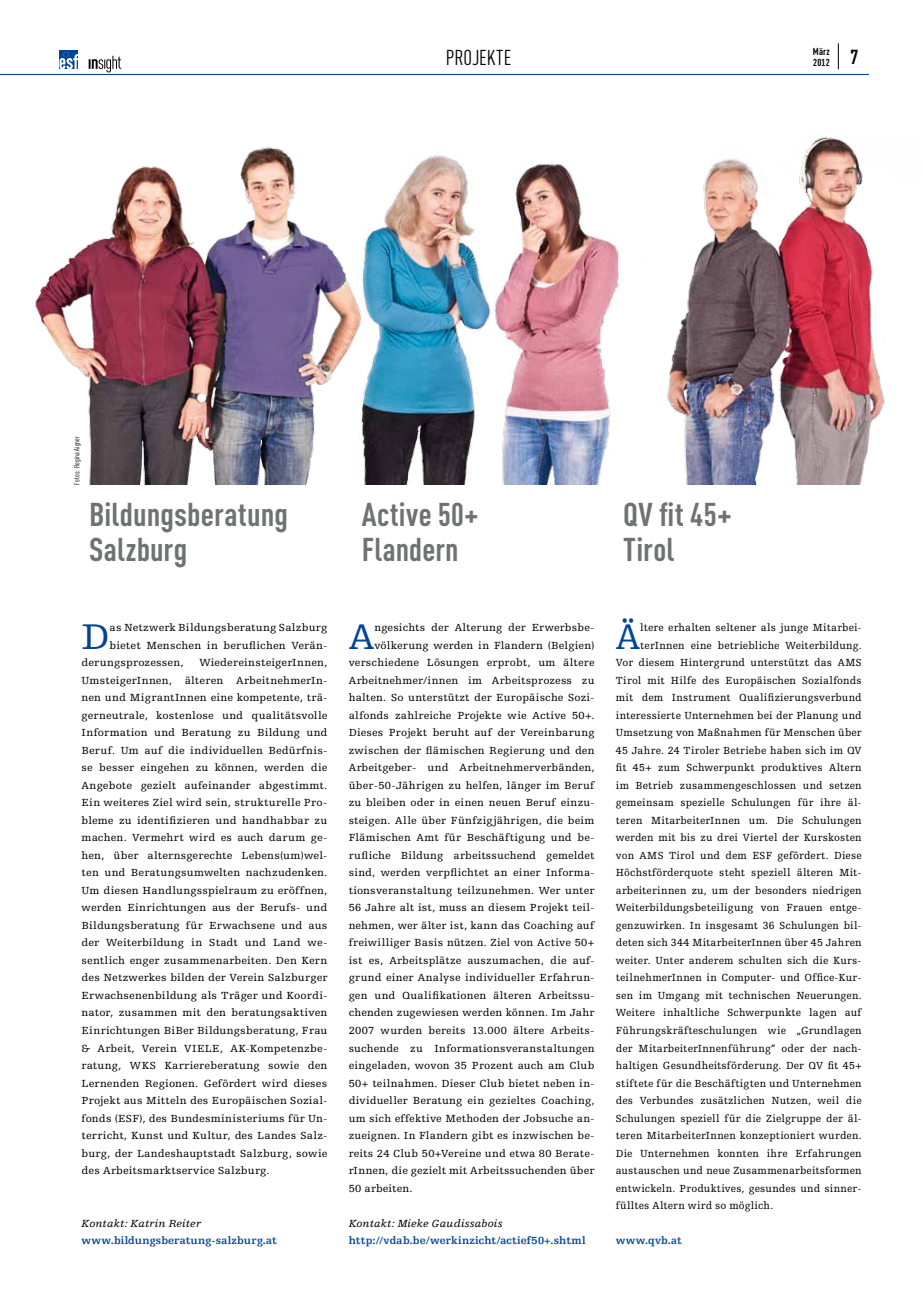
<style>
.page{position:relative;width:922px;height:1312px;background:#fff}
.page>*{position:absolute;margin:0;border:0;box-sizing:border-box;transform-origin:0 0}
.t1{font:37.75px "Egyptienne FLT Std";color:#004494}
.t2{font:700 32.5px/35px "CADIN Condensed";letter-spacing:.005em;color:#707172}
.t3{font:21.25px "CADIN Condensed";color:#000}
.t4{font:10.88px/17.5px "Egyptienne FLT Std";letter-spacing:.015em;color:#000;text-align:justify}
.t5{font:700 10.88px "Egyptienne FLT Std";letter-spacing:.01em;color:#004494}
.t6{font:italic 10.88px "Egyptienne F";letter-spacing:.01em;color:#000}
.t7{font:700 10px "CADIN Condensed";letter-spacing:.02em;color:#000}
.t8{font:7.5px "CADIN Condensed";color:#000}
</style>
<div class="page">
<hr style="left:0;top:74px;width:868px;height:1px;background:#004494">
<img style="left:5px;top:50px;width:383px;height:434px">
<img style="left:599px;top:43px;width:286px;height:441px">
<img style="left:308px;top:106px;width:339px;height:378px">
<p class="t7" style="left:812px;top:45px;width:18px">März</p>
<h3 class="t3" style="left:446px;top:45px;width:59px">PROJEKTE</h3>
<p class="t7" style="left:812px;top:56px;width:47px">2012 <sup>7</sup></p>
<p class="t8" style="left:72px;top:484px;width:50px;rotate:-90deg">Fotos: Regina Aigner</p>
<h2 class="t2" style="left:89px;top:496px;width:200px">Bildungsberatung<br>Salzburg</h2>
<h1 class="t1" style="left:81px;top:615px;width:30px">D</h1>
<p class="t4" style="left:110px;top:619px;width:219px">as Netzwerk Bildungsberatung Salzburg</p>
<p class="t4" style="left:110px;top:636px;width:219px">bietet Menschen in beruflichen Verän-</p>
<p class="t4" style="left:81px;top:654px;width:103px">derungsprozessen,</p>
<p class="t4" style="left:81px;top:654px;width:247px;text-indent:118px">WiedereinsteigerInnen, UmsteigerInnen, älteren ArbeitnehmerIn&shy;nen und MigrantInnen eine kompetente, trä&shy;gerneutrale, kostenlose und qualitätsvolle Information und Beratung zu Bildung und Beruf. Um auf die individuellen Bedürfnis&shy;se besser eingehen zu können, werden die Angebote gezielt aufeinander abgestimmt.<br>Ein weiteres Ziel wird sein, strukturelle Pro&shy;bleme zu identifizieren und handhabbar zu machen. Vermehrt wird es auch darum ge&shy;hen, über alternsgerechte Lebens(um)wel&shy;ten und Beratungsumwelten nachzudenken.<br>Um diesen Handlungsspielraum zu eröffnen, werden Einrichtungen aus der Berufs- und Bildungsberatung für Erwachsene und aus der Weiterbildung in Stadt und Land we&shy;sentlich enger zusammenarbeiten. Den Kern des Netzwerkes bilden der Verein Salzburger Erwachsenenbildung als Träger und Koordi&shy;nator, zusammen mit den beratungsaktiven Einrichtungen BiBer Bildungsberatung, Frau &amp; Arbeit, Verein VIELE, AK-Kompetenzbe&shy;ratung, WKS Karriereberatung sowie den Lernenden Regionen. Gefördert wird dieses Projekt aus Mitteln des Europäischen Sozial&shy;fonds (ESF), des Bundesministeriums für Un&shy;terricht, Kunst und Kultur, des Landes Salz&shy;burg, der Landeshauptstadt Salzburg, sowie des Arbeitsmarktservice Salzburg.</p>
<p class="t6" style="left:81px;top:1216px;width:121px">Kontakt: Katrin Reiter</p>
<p class="t5" style="left:81px;top:1234px;width:197px">www.bildungsberatung-salzburg.at</p>
<h2 class="t2" style="left:361px;top:496px;width:119px">Active 50+<br>Flandern</h2>
<h2 class="t2" style="left:623px;top:496px;width:110px">QV fit 45+<br>Tirol</h2>
<h1 class="t1" style="left:348px;top:615px;width:27px">A</h1>
<p class="t4" style="left:374px;top:619px;width:222px">ngesichts der Alterung der Erwerbsbe-</p>
<p class="t4" style="left:374px;top:636px;width:221px">völkerung werden in Flandern (Belgien)</p>
<p class="t4" style="left:348px;top:654px;width:247px">verschiedene Lösungen erprobt, um ältere</p>
<p class="t4" style="left:348px;top:671px;width:247px">Arbeitnehmer/innen im Arbeitsprozess zu</p>
<p class="t4" style="left:348px;top:689px;width:247px">halten. So unterstützt der Europäische Sozi-</p>
<p class="t4" style="left:348px;top:706px;width:247px">alfonds zahlreiche Projekte wie Active 50+.</p>
<p class="t4" style="left:348px;top:724px;width:247px">Dieses Projekt beruht auf der Vereinbarung</p>
<p class="t4" style="left:348px;top:741px;width:247px">zwischen der flämischen Regierung und den</p>
<p class="t4" style="left:348px;top:759px;width:247px">Arbeitgeber- und Arbeitnehmerverbänden,</p>
<p class="t4" style="left:348px;top:776px;width:247px">über-50-Jährigen zu helfen, länger im Beruf</p>
<p class="t4" style="left:348px;top:794px;width:247px">zu bleiben oder in einen neuen Beruf einzu-</p>
<p class="t4" style="left:348px;top:811px;width:247px">steigen. Alle über Fünfzigjährigen, die beim</p>
<p class="t4" style="left:348px;top:829px;width:247px">Flämischen Amt für Beschäftigung und be-</p>
<p class="t4" style="left:348px;top:846px;width:247px">rufliche Bildung arbeitssuchend gemeldet</p>
<p class="t4" style="left:348px;top:864px;width:247px">sind, werden verpflichtet an einer Informa-</p>
<p class="t4" style="left:348px;top:881px;width:247px">tionsveranstaltung teilzunehmen. Wer unter</p>
<p class="t4" style="left:348px;top:899px;width:247px">56 Jahre alt ist, muss an diesem Projekt teil-</p>
<p class="t4" style="left:348px;top:916px;width:247px">nehmen, wer älter ist, kann das Coaching auf</p>
<p class="t4" style="left:348px;top:934px;width:247px">freiwilliger Basis nützen. Ziel von Active 50+</p>
<p class="t4" style="left:348px;top:951px;width:247px">ist es, Arbeitsplätze auszumachen, die auf-</p>
<p class="t4" style="left:348px;top:969px;width:247px">grund einer Analyse individueller Erfahrun-</p>
<p class="t4" style="left:348px;top:986px;width:247px">gen und Qualifikationen älteren Arbeitssu-</p>
<p class="t4" style="left:348px;top:1004px;width:247px">chenden zugewiesen werden können. Im Jahr</p>
<p class="t4" style="left:348px;top:1021px;width:247px">2007 wurden bereits 13.000 ältere Arbeits-</p>
<p class="t4" style="left:348px;top:1039px;width:247px">suchende zu Informationsveranstaltungen</p>
<p class="t4" style="left:348px;top:1056px;width:247px">eingeladen, wovon 35 Prozent auch am Club</p>
<p class="t4" style="left:348px;top:1074px;width:247px">50+ teilnahmen. Dieser Club bietet neben in-</p>
<p class="t4" style="left:348px;top:1091px;width:247px">dividueller Beratung ein gezieltes Coaching,</p>
<p class="t4" style="left:348px;top:1109px;width:247px">um sich effektive Methoden der Jobsuche an-</p>
<p class="t4" style="left:348px;top:1126px;width:247px">zueignen. In Flandern gibt es inzwischen be-</p>
<p class="t4" style="left:348px;top:1144px;width:247px">reits 24 Club 50+Vereine und etwa 80 Berate-</p>
<p class="t4" style="left:348px;top:1161px;width:247px">rInnen, die gezielt mit Arbeitssuchenden über</p>
<p class="t4" style="left:348px;top:1179px;width:65px">50 arbeiten.</p>
<p class="t6" style="left:348px;top:1216px;width:155px">Kontakt: Mieke Gaudissabois</p>
<p class="t5" style="left:348px;top:1234px;width:238px">http://vdab.be/werkinzicht/actief50+.shtml</p>
<h1 class="t1" style="left:615px;top:615px;width:26px">Ä</h1>
<p class="t4" style="left:640px;top:619px;width:223px">ltere erhalten seltener als junge Mitarbei-</p>
<p class="t4" style="left:640px;top:636px;width:223px">terInnen eine betriebliche Weiterbildung.</p>
<p class="t4" style="left:615px;top:654px;width:247px">Vor diesem Hintergrund unterstützt das AMS</p>
<p class="t4" style="left:615px;top:671px;width:247px">Tirol mit Hilfe des Europäischen Sozialfonds</p>
<p class="t4" style="left:615px;top:689px;width:247px">mit dem Instrument Qualifizierungsverbund</p>
<p class="t4" style="left:615px;top:706px;width:247px">interessierte Unternehmen bei der Planung und</p>
<p class="t4" style="left:615px;top:724px;width:247px">Umsetzung von Maßnahmen für Menschen über</p>
<p class="t4" style="left:615px;top:741px;width:247px">45 Jahre. 24 Tiroler Betriebe haben sich im QV</p>
<p class="t4" style="left:615px;top:759px;width:247px">fit 45+ zum Schwerpunkt produktives Altern</p>
<p class="t4" style="left:615px;top:776px;width:247px">im Betrieb zusammengeschlossen und setzen</p>
<p class="t4" style="left:615px;top:794px;width:247px">gemeinsam spezielle Schulungen für ihre äl-</p>
<p class="t4" style="left:615px;top:811px;width:247px">teren MitarbeiterInnen um. Die Schulungen</p>
<p class="t4" style="left:615px;top:829px;width:247px">werden mit bis zu drei Viertel der Kurskosten</p>
<p class="t4" style="left:615px;top:846px;width:247px">von AMS Tirol und dem ESF gefördert. Diese</p>
<p class="t4" style="left:615px;top:864px;width:247px">Höchstförderquote steht speziell älteren Mit-</p>
<p class="t4" style="left:615px;top:881px;width:247px">arbeiterinnen zu, um der besonders niedrigen</p>
<p class="t4" style="left:615px;top:899px;width:247px">Weiterbildungsbeteiligung von Frauen entge-</p>
<p class="t4" style="left:615px;top:916px;width:247px">genzuwirken. In insgesamt 36 Schulungen bil-</p>
<p class="t4" style="left:615px;top:934px;width:247px">deten sich 344 MitarbeiterInnen über 45 Jahren</p>
<p class="t4" style="left:615px;top:951px;width:247px">weiter. Unter anderem schulten sich die Kurs-</p>
<p class="t4" style="left:615px;top:969px;width:247px">teilnehmerInnen in Computer- und Office-Kur-</p>
<p class="t4" style="left:615px;top:986px;width:247px">sen im Umgang mit technischen Neuerungen.</p>
<p class="t4" style="left:615px;top:1004px;width:247px">Weitere inhaltliche Schwerpunkte lagen auf</p>
<p class="t4" style="left:615px;top:1021px;width:247px">Führungskräfteschulungen wie „Grundlagen</p>
<p class="t4" style="left:615px;top:1039px;width:247px">der MitarbeiterInnenführung“ oder der nach-</p>
<p class="t4" style="left:615px;top:1056px;width:247px">haltigen Gesundheitsförderung. Der QV fit 45+</p>
<p class="t4" style="left:615px;top:1074px;width:247px">stiftete für die Beschäftigten und Unternehmen</p>
<p class="t4" style="left:615px;top:1091px;width:247px">des Verbundes zusätzlichen Nutzen, weil die</p>
<p class="t4" style="left:615px;top:1109px;width:247px">Schulungen speziell für die Zielgruppe der äl-</p>
<p class="t4" style="left:615px;top:1126px;width:247px">teren MitarbeiterInnen konzeptioniert wurden.</p>
<p class="t4" style="left:615px;top:1144px;width:247px">Die Unternehmen konnten ihre Erfahrungen</p>
<p class="t4" style="left:615px;top:1161px;width:247px">austauschen und neue Zusammenarbeitsformen</p>
<p class="t4" style="left:615px;top:1179px;width:247px">entwickeln. Produktives, gesundes und sinner-</p>
<p class="t4" style="left:615px;top:1196px;width:159px">fülltes Altern wird so möglich.</p>
<p class="t5" style="left:615px;top:1234px;width:68px">www.qvb.at</p>
</div>
